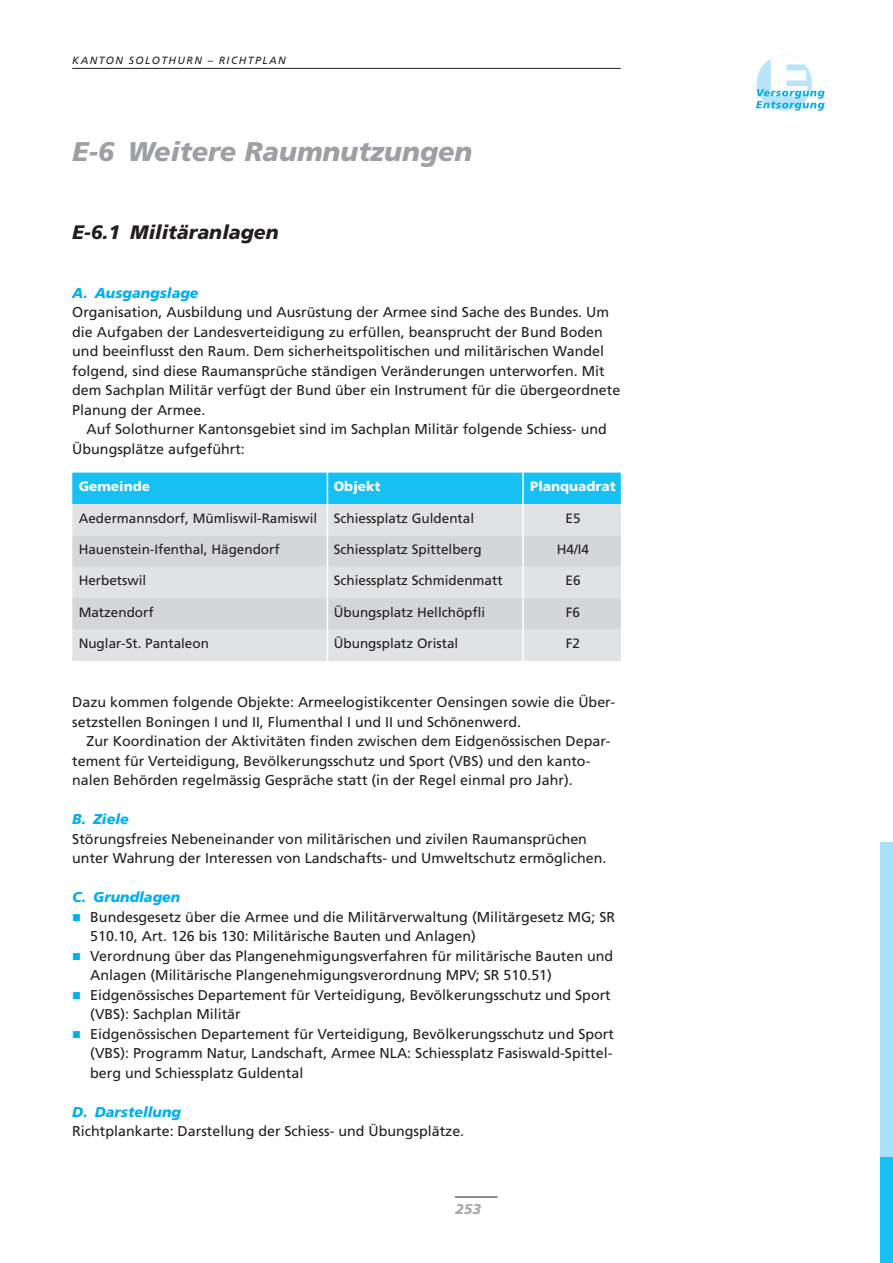
<style>
.page{position:relative;width:893px;height:1263px;background:#fff}
.page>*{position:absolute;margin:0;border:0;box-sizing:border-box;transform-origin:0 0}
.Titel_1{font:italic 900 27px "Frutiger LT Std";color:#9d9fa2}
.Titel_1_1{font:italic 900 19.5px "Frutiger LT Std";color:#231f20}
.Lauftext{font:14.25px/19.5px "Frutiger LT Std";color:#231f20}
.Titel_ABCD{font:italic 900 14.25px "Frutiger LT Std";color:#00aeef}
.Titel_ABCD_direkt_na{font:italic 900 14.25px "Frutiger LT Std";color:#00aeef}
.t1{font:italic 900 14.25px "Frutiger LT Std";color:#a8a9ad}
.Tabellentext{font:13.5px "Frutiger LT Std";color:#231f20}
.Tabellen-Kopftext{font:900 13.5px "Frutiger LT Std";color:#fff}
.t2{font:italic 10.5px "Frutiger LT Std";letter-spacing:.135em;color:#231f20}
</style>
<div class="page">
<div style="left:880px;top:842px;width:13px;height:421px;background:#aae0f9"></div>
<div style="left:880px;top:1158px;width:13px;height:105px;background:#15c0f2"></div>
<hr style="left:455px;top:1197px;width:42px;height:1px;background:#231f20">
<hr style="left:72px;top:68px;width:549px;height:1px;background:#231f20">
<div style="left:72px;top:473px;width:549px;height:31px;background:#15c0f2"></div>
<div style="left:72px;top:504px;width:549px;height:157px;background:#e1e2e4"></div>
<svg style="left:72px;top:535px;width:549px;height:94px;background:#d9dadc"></svg>
<hr style="left:327px;top:473px;width:1px;height:31px;background:#fff">
<hr style="left:522px;top:473px;width:2px;height:31px;background:#fff">
<hr style="left:327px;top:504px;width:1px;height:31px;background:#fff">
<hr style="left:522px;top:504px;width:2px;height:31px;background:#fff">
<hr style="left:327px;top:535px;width:1px;height:32px;background:#fff">
<hr style="left:522px;top:535px;width:2px;height:32px;background:#fff">
<hr style="left:327px;top:567px;width:1px;height:31px;background:#fff">
<hr style="left:522px;top:567px;width:2px;height:31px;background:#fff">
<hr style="left:327px;top:598px;width:1px;height:31px;background:#fff">
<hr style="left:522px;top:598px;width:2px;height:31px;background:#fff">
<hr style="left:327px;top:629px;width:1px;height:32px;background:#fff">
<hr style="left:522px;top:629px;width:2px;height:32px;background:#fff">
<svg style="left:756px;top:55px;width:69px;height:56px"></svg>
<p class="t2" style="left:72px;top:54px;width:215px">KANTON SOLOTHURN – RICHTPLAN</p>
<p class="Titel_1" style="left:72px;top:136px;width:402px">E-6 Weitere Raumnutzungen</p>
<p class="Titel_1_1" style="left:72px;top:221px;width:208px">E-6.1 Militäranlagen</p>
<p class="Titel_ABCD_direkt_na" style="left:72px;top:284px;width:128px">A. Ausgangslage</p>
<p class="Lauftext" style="left:72px;top:303px;width:549px">Organisation, Ausbildung und Ausrüstung der Armee sind Sache des Bundes. Um die Aufgaben der Landesverteidigung zu erfüllen, beansprucht der Bund Boden und beeinflusst den Raum. Dem sicherheitspolitischen und militärischen Wandel folgend, sind diese Raumansprüche ständigen Veränderungen unterworfen. Mit dem Sachplan Militär verfügt der Bund über ein Instrument für die übergeordnete Planung der Armee.</p>
<p class="Lauftext" style="left:72px;top:420px;width:536px;text-indent:14px">Auf Solothurner Kantonsgebiet sind im Sachplan Militär folgende Schiess- und<br>Übungsplätze aufgeführt:</p>
<p class="Tabellen-Kopftext" style="left:79px;top:478px;width:73px">Gemeinde</p>
<p class="Tabellen-Kopftext" style="left:334px;top:478px;width:48px">Objekt</p>
<p class="Tabellen-Kopftext" style="left:530px;top:478px;width:87px">Planquadrat</p>
<p class="Tabellentext" style="left:79px;top:510px;width:240px">Aedermannsdorf, Mümliswil-Ramiswil</p>
<p class="Tabellentext" style="left:334px;top:510px;width:142px">Schiessplatz Guldental</p>
<p class="Tabellentext" style="left:565px;top:510px;width:17px">E5</p>
<p class="Tabellentext" style="left:79px;top:541px;width:203px">Hauenstein-Ifenthal, Hägendorf</p>
<p class="Tabellentext" style="left:334px;top:541px;width:149px">Schiessplatz Spittelberg</p>
<p class="Tabellentext" style="left:557px;top:541px;width:34px">H4/I4</p>
<p class="Tabellentext" style="left:79px;top:573px;width:69px">Herbetswil</p>
<p class="Tabellentext" style="left:334px;top:573px;width:170px">Schiessplatz Schmidenmatt</p>
<p class="Tabellentext" style="left:565px;top:573px;width:17px">E6</p>
<p class="Tabellentext" style="left:79px;top:604px;width:77px">Matzendorf</p>
<p class="Tabellentext" style="left:334px;top:604px;width:153px">Übungsplatz Hellchöpfli</p>
<p class="Tabellentext" style="left:566px;top:604px;width:16px">F6</p>
<p class="Tabellentext" style="left:79px;top:635px;width:132px">Nuglar-St. Pantaleon</p>
<p class="Tabellentext" style="left:334px;top:635px;width:126px">Übungsplatz Oristal</p>
<p class="Tabellentext" style="left:566px;top:635px;width:16px">F2</p>
<p class="Lauftext" style="left:72px;top:693px;width:544px">Dazu kommen folgende Objekte: Armeelogistikcenter Oensingen sowie die Über&shy;setzstellen Boningen I und II, Flumenthal I und II und Schönenwerd.</p>
<p class="Lauftext" style="left:72px;top:732px;width:539px;text-indent:14px">Zur Koordination der Aktivitäten finden zwischen dem Eidgenössischen Depar&shy;tement für Verteidigung, Bevölkerungsschutz und Sport (VBS) und den kanto&shy;nalen Behörden regelmässig Gespräche statt (in der Regel einmal pro Jahr).</p>
<p class="Titel_ABCD" style="left:72px;top:811px;width:58px">B. Ziele</p>
<p class="Lauftext" style="left:72px;top:829px;width:536px">Störungsfreies Nebeneinander von militärischen und zivilen Raumansprüchen unter Wahrung der Interessen von Landschafts- und Umweltschutz ermöglichen.</p>
<p class="Titel_ABCD" style="left:72px;top:889px;width:110px">C. Grundlagen</p>
<p class="Lauftext" style="left:90px;top:907px;width:526px">Bundesgesetz über die Armee und die Militärverwaltung (Militärgesetz MG; SR<br>510.10, Art. 126 bis 130: Militärische Bauten und Anlagen)</p>
<p class="Lauftext" style="left:90px;top:946px;width:524px">Verordnung über das Plangenehmigungsverfahren für militärische Bauten und<br>Anlagen (Militärische Plangenehmigungsverordnung MPV; SR 510.51)</p>
<p class="Lauftext" style="left:90px;top:985px;width:522px">Eidgenössisches Departement für Verteidigung, Bevölkerungsschutz und Sport (VBS): Sachplan Militär</p>
<p class="Lauftext" style="left:90px;top:1024px;width:525px;text-align:justify">Eidgenössischen Departement für Verteidigung, Bevölkerungsschutz und Sport (VBS): Programm Natur, Landschaft, Armee NLA: Schiessplatz Fasiswald-Spittel&shy;berg und Schiessplatz Guldental</p>
<p class="Titel_ABCD" style="left:72px;top:1103px;width:110px">D. Darstellung</p>
<p class="Lauftext" style="left:72px;top:1122px;width:393px">Richtplankarte: Darstellung der Schiess- und Übungsplätze.</p>
<p class="t1" style="left:455px;top:1201px;width:28px">253</p>
</div>
